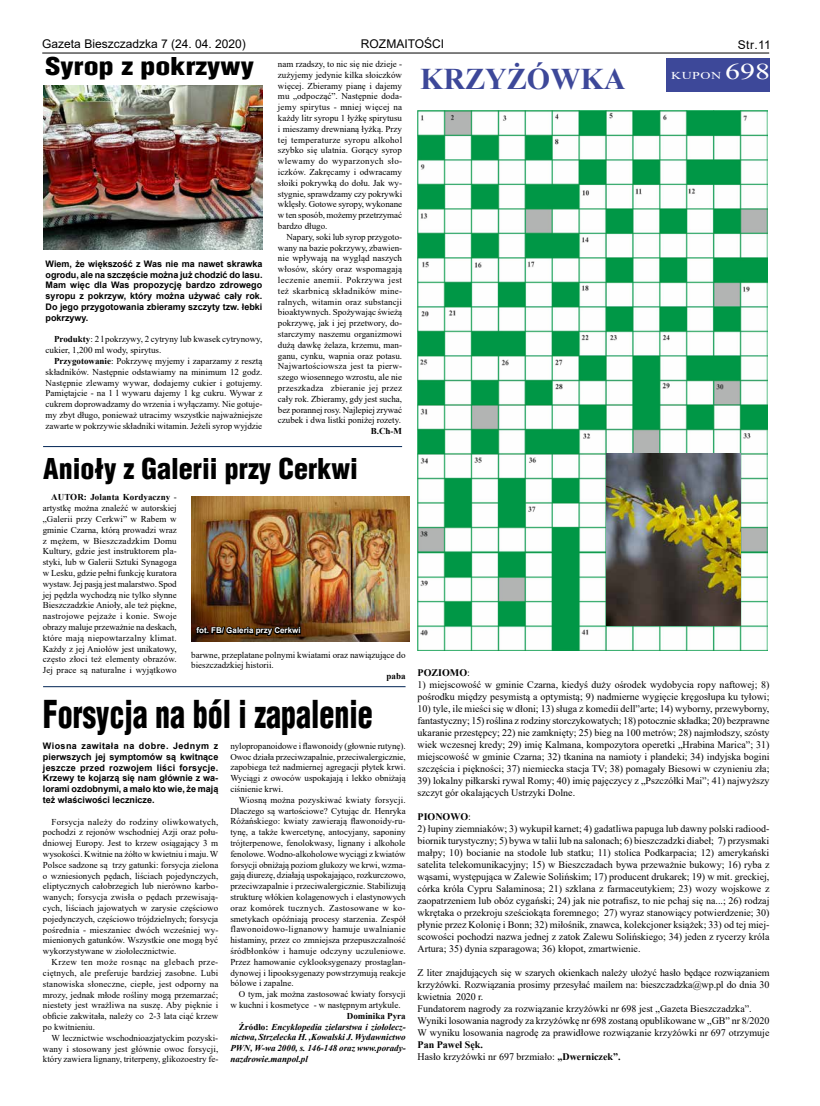
<style>
.page{position:relative;width:820px;height:1106px;background:#fff}
.page>*{position:absolute;margin:0;border:0;box-sizing:border-box;transform-origin:0 0}
.t1{font:900 37.5px "Switzerland Cond";color:#000;scale:.8 1}
.t2{font:700 30px "Times New Roman";color:#3d4899}
.t3{font:900 28px "Switzerland Cond";color:#000}
.t4{font:900 24px "Switzerland Cond";color:#000;scale:1.25 1}
.t5{font:12px "Arial";color:#000}
.t6{font:10.5px "Times New Roman";letter-spacing:.035em;color:#fff;scale:1.33 1}
.t7{font:10px/12px "Times New Roman";color:#000}
.t8{font:700 10px "Times New Roman";color:#000}
.t9{font:9px/10.8px "Times New Roman";color:#000;text-align:justify}
.t10{font:700 9px/10.8px "Arial";color:#000;text-align:justify}
.t11{font:italic 700 9px "Times New Roman";color:#000}
.t12{font:700 9px "Times New Roman";color:#000}
.t13{font:700 8px "Arial";color:#fff}
.s1{font-size:22.5px}
.s2{font-weight:700}
.s3{font-style:normal}
.s4{font-weight:400}
</style>
<div class="page">
<hr style="left:42px;top:53px;width:726px;height:1px;background:#000">
<div style="left:666px;top:58px;width:103px;height:33px;background:#3d4899"></div>
<img style="left:417px;top:110px;width:350px;height:540px">
<img style="left:43px;top:85px;width:219px;height:164px">
<img style="left:191px;top:496px;width:218px;height:145px">
<img style="left:606px;top:454px;width:133px;height:171px">
<hr style="left:43px;top:446px;width:359px;height:1px;background:#002454">
<svg style="left:194px;top:623px;width:107px;height:16px;background:#341b06"></svg>
<hr style="left:43px;top:686px;width:362px;height:1px;background:#002454">
<h3 class="t5" style="left:42px;top:36px;width:205px">Gazeta Bieszczadzka 7 (24. 04. 2020)</h3>
<h3 class="t5" style="left:361px;top:36px;width:85px">ROZMAITOŚCI</h3>
<h3 class="t5" style="left:737px;top:37px;width:35px">Str.11</h3>
<h2 class="t2" style="left:420px;top:57px;width:207px">KRZYŻÓWKA</h2>
<p class="t6" style="left:670px;top:68px;width:76px">KUPON <span class="s1">698</span></p>
<h3 class="t4" style="left:46px;top:52px;width:168px">Syrop z pokrzywy</h3>
<p class="t9" style="left:278px;top:58px;width:126px">nam rzadszy, to nic się nie dzieje - zużyjemy jedynie kilka słoiczków więcej. Zbieramy pianę i dajemy mu „odpocząć”. Następnie doda&shy;jemy spirytus - mniej więcej na każdy litr syropu 1 łyżkę spirytusu i mieszamy drewnianą łyżką. Przy tej temperaturze syropu alkohol szybko się ulatnia. Gorący syrop wlewamy do wyparzonych sło&shy;iczków. Zakręcamy i odwracamy słoiki pokrywką do dołu. Jak wy&shy;stygnie, sprawdzamy czy pokrywki wklęsły. Gotowe syropy, wykonane w ten sposób, możemy przetrzymać bardzo długo.</p>
<p class="t9" style="left:278px;top:231px;width:126px;text-indent:8px">Napary, soki lub syrop przygoto&shy;wany na bazie pokrzywy, zbawien&shy;nie wpływają na wygląd naszych włosów, skóry oraz wspomagają leczenie anemii. Pokrzywa jest też skarbnicą składników mine&shy;ralnych, witamin oraz substancji bioaktywnych. Spożywając świeżą pokrzywę, jak i jej przetwory, do&shy;starczymy naszemu organizmowi dużą dawkę żelaza, krzemu, man&shy;ganu, cynku, wapnia oraz potasu.<br>Najwartościowsza jest ta pierw&shy;szego wiosennego wzrostu, ale nie przeszkadza zbieranie jej przez cały rok. Zbieramy, gdy jest sucha, bez porannej rosy. Najlepiej zrywać czubek i dwa listki poniżej rozety.</p>
<p class="t12" style="left:370px;top:425px;width:33px">B.Ch-M</p>
<p class="t10" style="left:46px;top:258px;width:218px">Wiem, że większość z Was nie ma nawet skrawka ogrodu, ale na szczęście można już chodzić do lasu.<br>Mam więc dla Was propozycję bardzo zdrowego syropu z pokrzyw, który można używać cały rok.<br>Do jego przygotowania zbieramy szczyty tzw. łebki pokrzywy.</p>
<p class="t9" style="left:46px;top:334px;width:218px;text-indent:8px"><span class="s2">Produkty</span>: 2 l pokrzywy, 2 cytryny lub kwasek cytrynowy, cukier, 1,200 ml wody, spirytus.</p>
<p class="t9" style="left:46px;top:355px;width:218px;text-indent:8px"><span class="s2">Przygotowanie</span>: Pokrzywę myjemy i zaparzamy z resztą składników. Następnie odstawiamy na minimum 12 godz.<br>Następnie zlewamy wywar, dodajemy cukier i gotujemy.<br>Pamiętajcie - na 1 l wywaru dajemy 1 kg cukru. Wywar z cukrem doprowadzamy do wrzenia i wyłączamy. Nie gotuje&shy;my zbyt długo, ponieważ utracimy wszystkie najważniejsze zawarte w pokrzywie składniki witamin. Jeżeli syrop wyjdzie</p>
<h3 class="t3" style="left:43px;top:451px;width:316px">Anioły z Galerii przy Cerkwi</h3>
<p class="t9" style="left:43px;top:491px;width:135px;text-indent:9px"><span class="s2">AUTOR: Jolanta Kordyaczny</span> - artystkę można znaleźć w autorskiej „Galerii przy Cerkwi” w Rabem w gminie Czarna, którą prowadzi wraz z mężem, w Bieszczadzkim Domu Kultury, gdzie jest instruktorem pla&shy;styki, lub w Galerii Sztuki Synagoga w Lesku, gdzie pełni funkcję kuratora wystaw. Jej pasją jest malarstwo. Spod jej pędzla wychodzą nie tylko słynne Bieszczadzkie Anioły, ale też piękne, nastrojowe pejzaże i konie. Swoje obrazy maluje przeważnie na deskach, które mają niepowtarzalny klimat.<br>Każdy z jej Aniołów jest unikatowy, często złoci też elementy obrazów.<br>Jej prace są naturalne i wyjątkowo</p>
<p class="t13" style="left:196px;top:625px;width:106px">fot. FB/ Galeria przy Cerkwi</p>
<p class="t9" style="left:191px;top:649px;width:216px">barwne, przeplatane polnymi kwiatami oraz nawiązujące do bieszczadzkiej historii.</p>
<p class="t12" style="left:386px;top:669px;width:21px">paba</p>
<h1 class="t1" style="left:43px;top:691px;width:414px">Forsycja na ból i zapalenie</h1>
<p class="t10" style="left:43px;top:740px;width:177px">Wiosna zawitała na dobre. Jednym z pierwszych jej symptomów są kwitnące jeszcze przed rozwojem liści forsycje.<br>Krzewy te kojarzą się nam głównie z wa&shy;lorami ozdobnymi, a mało kto wie, że mają też właściwości lecznicze.</p>
<p class="t9" style="left:43px;top:816px;width:177px;text-indent:8px">Forsycja należy do rodziny oliwkowatych, pochodzi z rejonów wschodniej Azji oraz połu&shy;dniowej Europy. Jest to krzew osiągający 3 m wysokości. Kwitnie na żółto w kwietniu i maju. W Polsce sadzone są trzy gatunki: forsycja zielona o wzniesionych pędach, liściach pojedynczych, eliptycznych całobrzegich lub nierówno karbo&shy;wanych; forsycja zwisła o pędach przewisają&shy;cych, liściach jajowatych w zarysie częściowo pojedynczych, częściowo trójdzielnych; forsycja pośrednia - mieszaniec dwóch wcześniej wy&shy;mienionych gatunków. Wszystkie one mogą być wykorzystywane w ziołolecznictwie.</p>
<p class="t9" style="left:43px;top:956px;width:177px;text-indent:8px">Krzew ten może rosnąc na glebach prze&shy;ciętnych, ale preferuje bardziej zasobne. Lubi stanowiska słoneczne, ciepłe, jest odporny na mrozy, jednak młode rośliny mogą przemarzać; niestety jest wrażliwa na suszę. Aby pięknie i obficie zakwitała, należy co 2-3 lata ciąć krzew po kwitnieniu.</p>
<p class="t9" style="left:43px;top:1032px;width:177px;text-indent:8px">W lecznictwie wschodnioazjatyckim pozyski&shy;wany i stosowany jest głównie owoc forsycji, który zawiera lignany, triterpeny, glikozoestry fe-</p>
<p class="t9" style="left:230px;top:740px;width:177px">nylopropanoidowe i flawonoidy (głownie rutynę).<br>Owoc działa przeciwzapalnie, przeciwalergicznie, zapobiega też nadmiernej agregacji płytek krwi.<br>Wyciągi z owoców uspokajają i lekko obniżają ciśnienie krwi.</p>
<p class="t9" style="left:230px;top:794px;width:177px;text-indent:8px">Wiosną można pozyskiwać kwiaty forsycji.<br>Dlaczego są wartościowe? Cytując dr. Henryka Różańskiego: kwiaty zawierają flawonoidy-ru&shy;tynę, a także kwercetynę, antocyjany, saponiny trójterpenowe, fenolokwasy, lignany i alkohole fenolowe. Wodno-alkoholowe wyciągi z kwiatów forsycji obniżają poziom glukozy we krwi, wzma&shy;gają diurezę, działają uspokajająco, rozkurczowo, przeciwzapalnie i przeciwalergicznie. Stabilizują strukturę włókien kolagenowych i elastynowych oraz komórek tucznych. Zastosowane w ko&shy;smetykach opóźniają procesy starzenia. Zespół flawonoidowo-lignanowy hamuje uwalnianie histaminy, przez co zmniejsza przepuszczalność śródbłonków i hamuje odczyny uczuleniowe.<br>Przez hamowanie cyklooksygenazy prostaglan&shy;dynowej i lipooksygenazy powstrzymują reakcje bólowe i zapalne.</p>
<p class="t9" style="left:230px;top:988px;width:177px;text-indent:8px">O tym, jak można zastosować kwiaty forsycji w kuchni i kosmetyce - w następnym artykule.</p>
<p class="t12" style="left:347px;top:1009px;width:60px">Dominika Pyra</p>
<p class="t11" style="left:239px;top:1020px;width:168px"><span class="s3">Źródło:</span> Encyklopedia zielarstwa i ziołolecz-</p>
<p class="t11" style="left:230px;top:1031px;width:177px">nictwa, Strzelecka H. ,Kowalski J. Wydawnictwo</p>
<p class="t11" style="left:230px;top:1041px;width:177px">PWN, W-wa 2000, s. 146-148 oraz www.porady-</p>
<p class="t11" style="left:230px;top:1052px;width:79px">nazdrowie.manpol.pl</p>
<p class="t8" style="left:417px;top:665px;width:54px">POZIOMO<span class="s4">:</span></p>
<p class="t7" style="left:417px;top:678px;width:353px">1) miejscowość w gminie Czarna, kiedyś duży ośrodek wydobycia ropy naftowej; 8) pośrodku między pesymistą a optymistą; 9) nadmierne wygięcie kręgosłupa ku tyłowi;</p>
<p class="t7" style="left:417px;top:702px;width:353px;text-align:justify">10) tyle, ile mieści się w dłoni; 13) sługa z komedii dell”arte; 14) wyborny, przewyborny, fantastyczny; 15) roślina z rodziny storczykowatych; 18) potocznie składka; 20) bezprawne ukaranie przestępcy; 22) nie zamknięty; 25) bieg na 100 metrów; 28) najmłodszy, szósty wiek wczesnej kredy; 29) imię Kalmana, kompozytora operetki „Hrabina Marica”; 31) miejscowość w gminie Czarna; 32) tkanina na namioty i plandeki; 34) indyjska bogini szczęścia i piękności; 37) niemiecka stacja TV; 38) pomagały Biesowi w czynieniu zła;</p>
<p class="t7" style="left:417px;top:774px;width:353px">39) lokalny piłkarski rywal Romy; 40) imię pajęczycy z „Pszczółki Mai”; 41) najwyższy szczyt gór okalających Ustrzyki Dolne.</p>
<p class="t8" style="left:417px;top:809px;width:55px">PIONOWO<span class="s4">:</span></p>
<p class="t7" style="left:417px;top:822px;width:353px;text-align:justify">2) łupiny ziemniaków; 3) wykupił karnet; 4) gadatliwa papuga lub dawny polski radiood&shy;biornik turystyczny; 5) bywa w talii lub na salonach; 6) bieszczadzki diabeł; 7) przysmaki małpy; 10) bocianie na stodole lub statku; 11) stolica Podkarpacia; 12) amerykański satelita telekomunikacyjny; 15) w Bieszczadach bywa przeważnie bukowy; 16) ryba z wąsami, występująca w Zalewie Solińskim; 17) producent drukarek; 19) w mit. greckiej, córka króla Cypru Salaminosa; 21) szklana z farmaceutykiem; 23) wozy wojskowe z zaopatrzeniem lub obóz cygański; 24) jak nie potrafisz, to nie pchaj się na...; 26) rodzaj wkrętaka o przekroju sześciokąta foremnego; 27) wyraz stanowiący potwierdzenie; 30) płynie przez Kolonię i Bonn; 32) miłośnik, znawca, kolekcjoner książek; 33) od tej miej&shy;scowości pochodzi nazwa jednej z zatok Zalewu Solińskiego; 34) jeden z rycerzy króla Artura; 35) dynia szparagowa; 36) kłopot, zmartwienie.</p>
<p class="t7" style="left:417px;top:966px;width:353px">Z liter znajdujących się w szarych okienkach należy ułożyć hasło będące rozwiązaniem krzyżówki. Rozwiązania prosimy przesyłać mailem na: bieszczadzka@wp.pl do dnia 30 kwietnia 2020 r.<br>Fundatorem nagrody za rozwiązanie krzyżówki nr 698 jest „Gazeta Bieszczadzka”.<br>Wyniki losowania nagrody za krzyżówkę nr 698 zostaną opublikowane w „GB” nr 8/2020<br>W wyniku losowania nagrodę za prawidłowe rozwiązanie krzyżówki nr 697 otrzymuje</p>
<p class="t7" style="left:417px;top:1038px;width:204px"><span class="s2">Pan Paweł Sęk.<br></span>Hasło krzyżówki nr 697 brzmiało: <span class="s2">„Dwerniczek”.</span></p>
</div>
